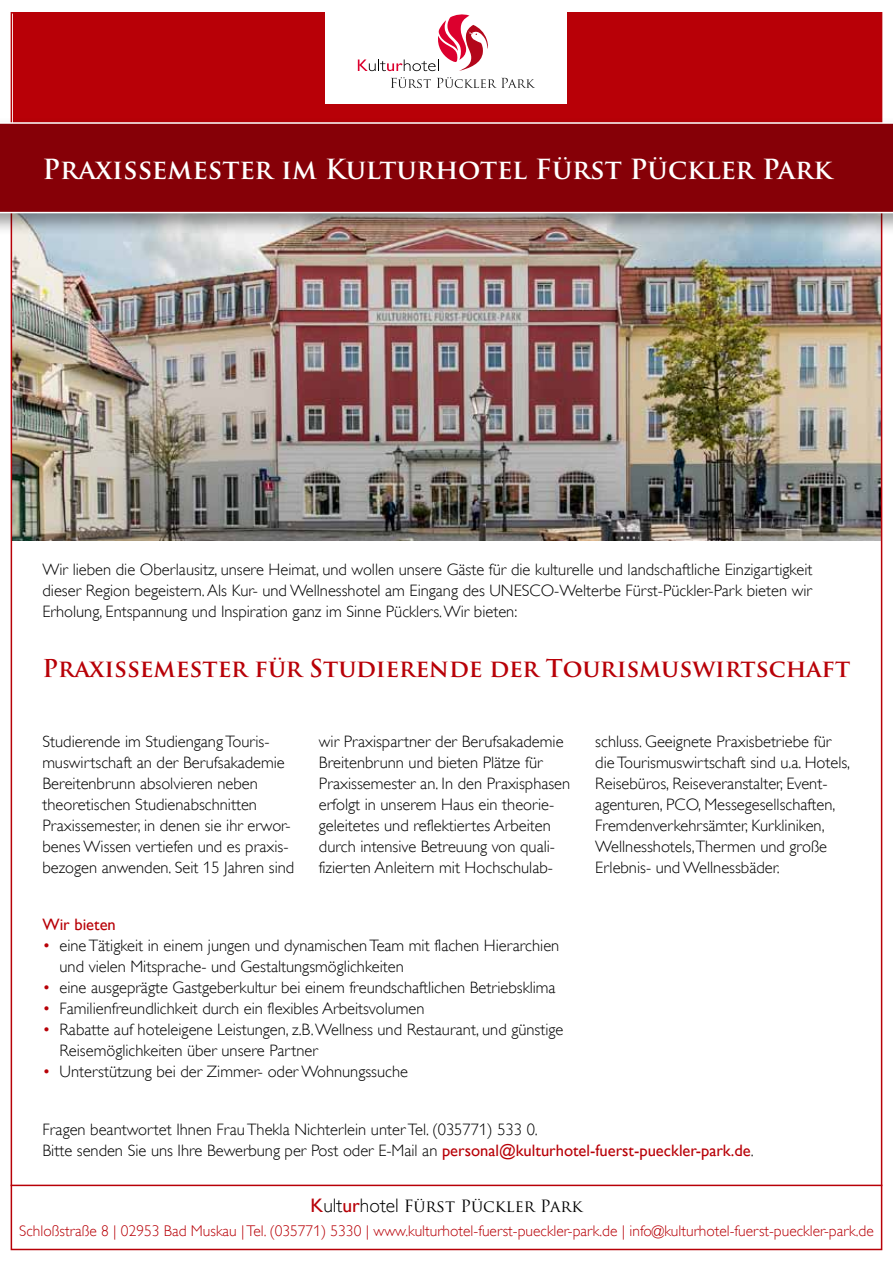
<style>
.page{position:relative;width:893px;height:1263px;background:#fff}
.page>*{position:absolute;margin:0;border:0;box-sizing:border-box;transform-origin:0 0}
.t1{font:700 27px "Trajan Pro";color:#fff}
.t2{font:700 24px "Trajan Pro";color:#b80007}
.t3{font:300 16.5px/21px "Gill Alt One";color:#000}
.t4{font:16.5px "Trajan Pro";color:#000}
.t5{font:16.5px "Gill Alt One";color:#b80007}
.t6{font:300 15.45px "Gill Alt One";color:#b80007}
.s1{color:#b80007}
.s2{font-weight:400;color:#b80007}
.s3{font-family:"Gill Alt One";font-size:19.5px;color:#b80007}
.s4{font-family:"Gill Alt One";font-weight:300;font-size:19.5px}
</style>
<div class="page">
<img style="left:14px;top:235px;width:865px;height:305px">
<div style="left:13px;top:13px;width:867px;height:160px;background:#b80007"></div>
<div style="left:326px;top:0;width:241px;height:104px;background:#fff"></div>
<img style="left:391px;top:77px;width:117px;height:11px">
<svg style="left:358px;top:14px;width:130px;height:57px"></svg>
<div style="left:0;top:116px;width:893px;height:119px;background:#000;opacity:.4"></div>
<div style="left:0;top:122px;width:893px;height:91px;background:#860007"></div>
<hr style="left:11px;top:1184px;width:871px;height:2px;background:#b80007">
<h1 class="t1" style="left:43px;top:152px;width:791px">Praxissemester im Kulturhotel Fürst Pückler Park</h1>
<p class="t3" style="left:43px;top:559px;width:771px;text-align:justify">Wir lieben die Oberlausitz, unsere Heimat, und wollen unsere Gäste für die kulturelle und landschaftliche Einzigartigkeit dieser Region begeistern. Als Kur- und Wellnesshotel am Eingang des UNESCO-Welterbe Fürst-Pückler-Park bieten wir Erholung, Entspannung und Inspiration ganz im Sinne Pücklers. Wir bieten:</p>
<h2 class="t2" style="left:43px;top:653px;width:809px">Praxissemester für Studierende der Tourismuswirtschaft</h2>
<p class="t3" style="left:43px;top:730px;width:253px">Studierende im Studiengang Touris&shy;muswirtschaft an der Berufsakademie Bereitenbrunn absolvieren neben theoretischen Studienabschnitten Praxissemester, in denen sie ihr erwor&shy;benes Wissen vertiefen und es praxis&shy;bezogen anwenden. Seit 15 Jahren sind</p>
<p class="t3" style="left:319px;top:730px;width:253px">wir Praxispartner der Berufsakademie Breitenbrunn und bieten Plätze für Praxissemester an. In den Praxisphasen erfolgt in unserem Haus ein theorie&shy;geleitetes und reflektiertes Arbeiten durch intensive Betreuung von quali&shy;fizierten Anleitern mit Hochschulab-</p>
<p class="t3" style="left:595px;top:731px;width:256px">schluss. Geeignete Praxisbetriebe für die Tourismuswirtschaft sind u.a. Hotels, Reisebüros, Reiseveranstalter, Event&shy;agenturen, PCO, Messegesellschaften, Fremdenverkehrsämter, Kurkliniken, Wellnesshotels,Thermen und große Erlebnis- und Wellnessbäder.</p>
<p class="t5" style="left:43px;top:915px;width:75px">Wir bieten</p>
<p class="t3" style="left:60px;top:935px;width:501px;text-indent:-17px"><span class="s1">•</span> eine Tätigkeit in einem jungen und dynamischen Team mit flachen Hierarchien und vielen Mitsprache- und Gestaltungsmöglichkeiten</p>
<p class="t3" style="left:43px;top:977px;width:515px"><span class="s1">•</span> eine ausgeprägte Gastgeberkultur bei einem freundschaftlichen Betriebsklima</p>
<p class="t3" style="left:43px;top:998px;width:384px"><span class="s1">•</span> Familienfreundlichkeit durch ein flexibles Arbeitsvolumen</p>
<p class="t3" style="left:60px;top:1019px;width:505px;text-indent:-17px"><span class="s1">•</span> Rabatte auf hoteleigene Leistungen, z.B. Wellness und Restaurant, und günstige<br>Reisemöglichkeiten über unsere Partner</p>
<p class="t3" style="left:43px;top:1061px;width:367px"><span class="s1">•</span> Unterstützung bei der Zimmer- oder Wohnungssuche</p>
<p class="t3" style="left:43px;top:1118px;width:713px">Fragen beantwortet Ihnen Frau Thekla Nichterlein unter Tel. (035771) 533 0.<br>Bitte senden Sie uns Ihre Bewerbung per Post oder E-Mail an <span class="s2">personal@kulturhotel-fuerst-pueckler-park.de</span>.</p>
<p class="t4" style="left:311px;top:1196px;width:273px"><span class="s3">K</span><span class="s4">ult</span><span class="s3">ur</span><span class="s4">hotel</span> Fürst Pückler Park</p>
<p class="t6" style="left:19px;top:1222px;width:856px">Schloßstraße 8 | 02953 Bad Muskau | Tel. (035771) 5330 | www.kulturhotel-fuerst-pueckler-park.de | info@kulturhotel-fuerst-pueckler-park.de</p>
</div>
